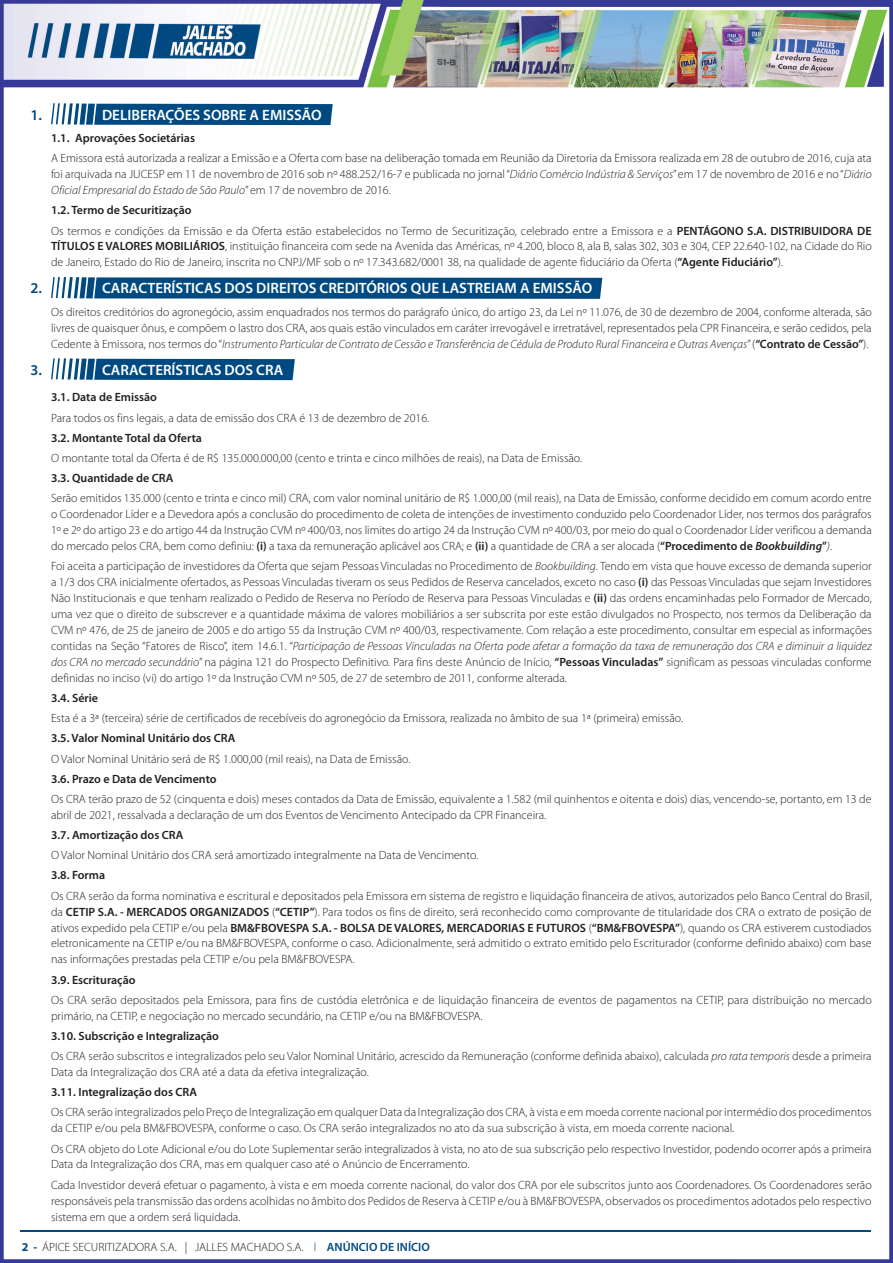
<style>
.page{position:relative;width:893px;height:1263px;background:#fff}
.page>*{position:absolute;margin:0;border:0;box-sizing:border-box;transform-origin:0 0}
.t1{font:600 15px "Myriad Pro";color:#fff}
.t2{font:600 15px "Myriad Pro";color:#014a81}
.t3{font:300 12px/15.9px "Myriad Pro";color:#231f20}
.t4{font:600 12px "Myriad Pro";color:#231f20}
.t5{font:300 12px "Myriad Pro";color:#231f20}
.s1{font-style:italic}
.s2{font-weight:600}
.s3{font-weight:600;font-style:italic}
.s4{font-weight:700;color:#014a81}
.s5{color:#014a81}
.s6{font-weight:600;color:#014a81}
</style>
<div class="page">
<img style="left:0;top:0;width:893px;height:1263px">
<hr style="left:21px;top:1230px;width:850px;height:2px;background:#014a81">
<svg style="left:51px;top:103px;width:282px;height:22px;background:#206090"></svg>
<svg style="left:51px;top:277px;width:551px;height:22px;background:#16598b"></svg>
<svg style="left:51px;top:358px;width:244px;height:22px;background:#236291"></svg>
<p class="t2" style="left:30px;top:105px;width:13px">1.</p>
<p class="t1" style="left:102px;top:105px;width:221px">DELIBERAÇÕES SOBRE A EMISSÃO</p>
<p class="t4" style="left:51px;top:130px;width:145px">1.1. Aprovações Societárias</p>
<p class="t3" style="left:51px;top:150px;width:822px;text-align:justify">A Emissora está autorizada a realizar a Emissão e a Oferta com base na deliberação tomada em Reunião da Diretoria da Emissora realizada em 28 de outubro de 2016, cuja ata foi arquivada na JUCESP em 11 de novembro de 2016 sob nº 488.252/16-7 e publicada no jornal “<span class="s1">Diário Comércio Indústria &amp; Serviços</span>” em 17 de novembro de 2016 e no “<span class="s1">Diário Oficial Empresarial do Estado de São Paulo</span>” em 17 de novembro de 2016.</p>
<p class="t3" style="left:51px;top:200px;width:822px;line-height:20.2px"><span class="s2">1.2. Termo de Securitização<br></span>Os termos e condições da Emissão e da Oferta estão estabelecidos no Termo de Securitização, celebrado entre a Emissora e a <span class="s2">PENTÁGONO S.A. DISTRIBUIDORA DE</span></p>
<p class="t3" style="left:51px;top:239px;width:822px"><span class="s2">TÍTULOS E VALORES MOBILIÁRIOS</span>, instituição financeira com sede na Avenida das Américas, nº 4.200, bloco 8, ala B, salas 302, 303 e 304, CEP 22.640-102, na Cidade do Rio de Janeiro, Estado do Rio de Janeiro, inscrita no CNPJ/MF sob o nº 17.343.682/0001 38, na qualidade de agente fiduciário da Oferta (<span class="s2">“Agente Fiduciário”</span>).</p>
<p class="t2" style="left:30px;top:279px;width:13px">2.</p>
<p class="t1" style="left:102px;top:279px;width:492px">CARACTERÍSTICAS DOS DIREITOS CREDITÓRIOS QUE LASTREIAM A EMISSÃO</p>
<p class="t3" style="left:51px;top:304px;width:822px;text-align:justify">Os direitos creditórios do agronegócio, assim enquadrados nos termos do parágrafo único, do artigo 23, da Lei nº 11.076, de 30 de dezembro de 2004, conforme alterada, são livres de quaisquer ônus, e compõem o lastro dos CRA, aos quais estão vinculados em caráter irrevogável e irretratável, representados pela CPR Financeira, e serão cedidos, pela Cedente à Emissora, nos termos do “<span class="s1">Instrumento Particular de Contrato de Cessão e Transferência de Cédula de Produto Rural Financeira e Outras Avenças</span>” (<span class="s2">“Contrato de Cessão”</span>).</p>
<p class="t2" style="left:30px;top:360px;width:13px">3.</p>
<p class="t1" style="left:102px;top:360px;width:183px">CARACTERÍSTICAS DOS CRA</p>
<p class="t4" style="left:51px;top:390px;width:107px">3.1. Data de Emissão</p>
<p class="t3" style="left:51px;top:410px;width:380px">Para todos os fins legais, a data de emissão dos CRA é 13 de dezembro de 2016.</p>
<p class="t4" style="left:51px;top:430px;width:152px">3.2. Montante Total da Oferta</p>
<p class="t3" style="left:51px;top:450px;width:533px">O montante total da Oferta é de R$ 135.000.000,00 (cento e trinta e cinco milhões de reais), na Data de Emissão.</p>
<p class="t4" style="left:51px;top:470px;width:124px">3.3. Quantidade de CRA</p>
<p class="t3" style="left:51px;top:490px;width:822px;text-align:justify">Serão emitidos 135.000 (cento e trinta e cinco mil) CRA, com valor nominal unitário de R$ 1.000,00 (mil reais), na Data de Emissão, conforme decidido em comum acordo entre o Coordenador Líder e a Devedora após a conclusão do procedimento de coleta de intenções de investimento conduzido pelo Coordenador Líder, nos termos dos parágrafos 1º e 2º do artigo 23 e do artigo 44 da Instrução CVM nº 400/03, nos limites do artigo 24 da Instrução CVM nº 400/03, por meio do qual o Coordenador Líder verificou a demanda do mercado pelos CRA, bem como definiu: <span class="s2">(i)</span> a taxa da remuneração aplicável aos CRA; e <span class="s2">(ii)</span> a quantidade de CRA a ser alocada (<span class="s2">“Procedimento de</span> <span class="s3">Bookbuilding</span><span class="s2">”</span><span class="s1">)</span>.</p>
<p class="t3" style="left:51px;top:558px;width:822px;text-align:justify">Foi aceita a participação de investidores da Oferta que sejam Pessoas Vinculadas no Procedimento de <span class="s1">Bookbuilding</span>. Tendo em vista que houve excesso de demanda superior a 1/3 dos CRA inicialmente ofertados, as Pessoas Vinculadas tiveram os seus Pedidos de Reserva cancelados, exceto no caso <span class="s2">(i)</span> das Pessoas Vinculadas que sejam Investidores Não Institucionais e que tenham realizado o Pedido de Reserva no Período de Reserva para Pessoas Vinculadas e <span class="s2">(ii)</span> das ordens encaminhadas pelo Formador de Mercado, uma vez que o direito de subscrever e a quantidade máxima de valores mobiliários a ser subscrita por este estão divulgados no Prospecto, nos termos da Deliberação da CVM nº 476, de 25 de janeiro de 2005 e do artigo 55 da Instrução CVM nº 400/03, respectivamente. Com relação a este procedimento, consultar em especial as informações contidas na Seção “Fatores de Risco”, item 14.6.1. “<span class="s1">Participação de Pessoas Vinculadas na Oferta pode afetar a formação da taxa de remuneração dos CRA e diminuir a liquidez dos CRA no mercado secundário</span>” na página 121 do Prospecto Definitivo. Para fins deste Anúncio de Início, <span class="s2">“Pessoas Vinculadas”</span> significam as pessoas vinculadas conforme definidas no inciso (vi) do artigo 1º da Instrução CVM nº 505, de 27 de setembro de 2011, conforme alterada.</p>
<p class="t4" style="left:51px;top:690px;width:49px">3.4. Série</p>
<p class="t3" style="left:51px;top:710px;width:634px">Esta é a 3ª (terceira) série de certificados de recebíveis do agronegócio da Emissora, realizada no âmbito de sua 1ª (primeira) emissão.</p>
<p class="t4" style="left:51px;top:731px;width:186px">3.5. Valor Nominal Unitário dos CRA</p>
<p class="t3" style="left:51px;top:751px;width:361px">O Valor Nominal Unitário será de R$ 1.000,00 (mil reais), na Data de Emissão.</p>
<p class="t4" style="left:51px;top:771px;width:167px">3.6. Prazo e Data de Vencimento</p>
<p class="t3" style="left:51px;top:791px;width:822px">Os CRA terão prazo de 52 (cinquenta e dois) meses contados da Data de Emissão, equivalente a 1.582 (mil quinhentos e oitenta e dois) dias, vencendo-se, portanto, em 13 de abril de 2021, ressalvada a declaração de um dos Eventos de Vencimento Antecipado da CPR Financeira.</p>
<p class="t4" style="left:51px;top:827px;width:134px">3.7. Amortização dos CRA</p>
<p class="t3" style="left:51px;top:847px;width:429px">O Valor Nominal Unitário dos CRA será amortizado integralmente na Data de Vencimento.</p>
<p class="t4" style="left:51px;top:868px;width:56px">3.8. Forma</p>
<p class="t3" style="left:51px;top:888px;width:822px;text-align:justify">Os CRA serão da forma nominativa e escritural e depositados pela Emissora em sistema de registro e liquidação financeira de ativos, autorizados pelo Banco Central do Brasil, da <span class="s2">CETIP S.A. - MERCADOS ORGANIZADOS</span> (<span class="s2">“CETIP”</span>). Para todos os fins de direito, será reconhecido como comprovante de titularidade dos CRA o extrato de posição de ativos expedido pela CETIP e/ou pela <span class="s2">BM&amp;FBOVESPA S.A. - BOLSA DE VALORES, MERCADORIAS E FUTUROS</span> (<span class="s2">“BM&amp;FBOVESPA”</span>), quando os CRA estiverem custodiados eletronicamente na CETIP e/ou na BM&amp;FBOVESPA, conforme o caso. Adicionalmente, será admitido o extrato emitido pelo Escriturador (conforme definido abaixo) com base nas informações prestadas pela CETIP e/ou pela BM&amp;FBOVESPA.</p>
<p class="t4" style="left:51px;top:972px;width:86px">3.9. Escrituração</p>
<p class="t3" style="left:51px;top:992px;width:822px">Os CRA serão depositados pela Emissora, para fins de custódia eletrônica e de liquidação financeira de eventos de pagamentos na CETIP, para distribuição no mercado primário, na CETIP, e negociação no mercado secundário, na CETIP e/ou na BM&amp;FBOVESPA.</p>
<p class="t3" style="left:51px;top:1026px;width:822px;line-height:20.2px"><span class="s2">3.10. Subscrição e Integralização<br></span>Os CRA serão subscritos e integralizados pelo seu Valor Nominal Unitário, acrescido da Remuneração (conforme definida abaixo), calculada <span class="s1">pro rata temporis</span> desde a primeira</p>
<p class="t3" style="left:51px;top:1064px;width:319px">Data da Integralização dos CRA até a data da efetiva integralização.</p>
<p class="t4" style="left:51px;top:1084px;width:148px">3.11. Integralização dos CRA</p>
<p class="t3" style="left:51px;top:1105px;width:822px">Os CRA serão integralizados pelo Preço de Integralização em qualquer Data da Integralização dos CRA, à vista e em moeda corrente nacional por intermédio dos procedimentos da CETIP e/ou pela BM&amp;FBOVESPA, conforme o caso. Os CRA serão integralizados no ato da sua subscrição à vista, em moeda corrente nacional.</p>
<p class="t3" style="left:51px;top:1141px;width:822px">Os CRA objeto do Lote Adicional e/ou do Lote Suplementar serão integralizados à vista, no ato de sua subscrição pelo respectivo Investidor, podendo ocorrer após a primeira<br>Data da Integralização dos CRA, mas em qualquer caso até o Anúncio de Encerramento.</p>
<p class="t3" style="left:51px;top:1177px;width:822px;text-align:justify">Cada Investidor deverá efetuar o pagamento, à vista e em moeda corrente nacional, do valor dos CRA por ele subscritos junto aos Coordenadores. Os Coordenadores serão responsáveis pela transmissão das ordens acolhidas no âmbito dos Pedidos de Reserva à CETIP e/ou à BM&amp;FBOVESPA, observados os procedimentos adotados pelo respectivo sistema em que a ordem será liquidada.</p>
<p class="t5" style="left:22px;top:1240px;width:409px"><span class="s4">2 -</span> ÁPICE SECURITIZADORA S.A. | JALLES MACHADO S.A. <span class="s5">l</span> <span class="s6">ANÚNCIO DE INÍCIO</span></p>
</div>
